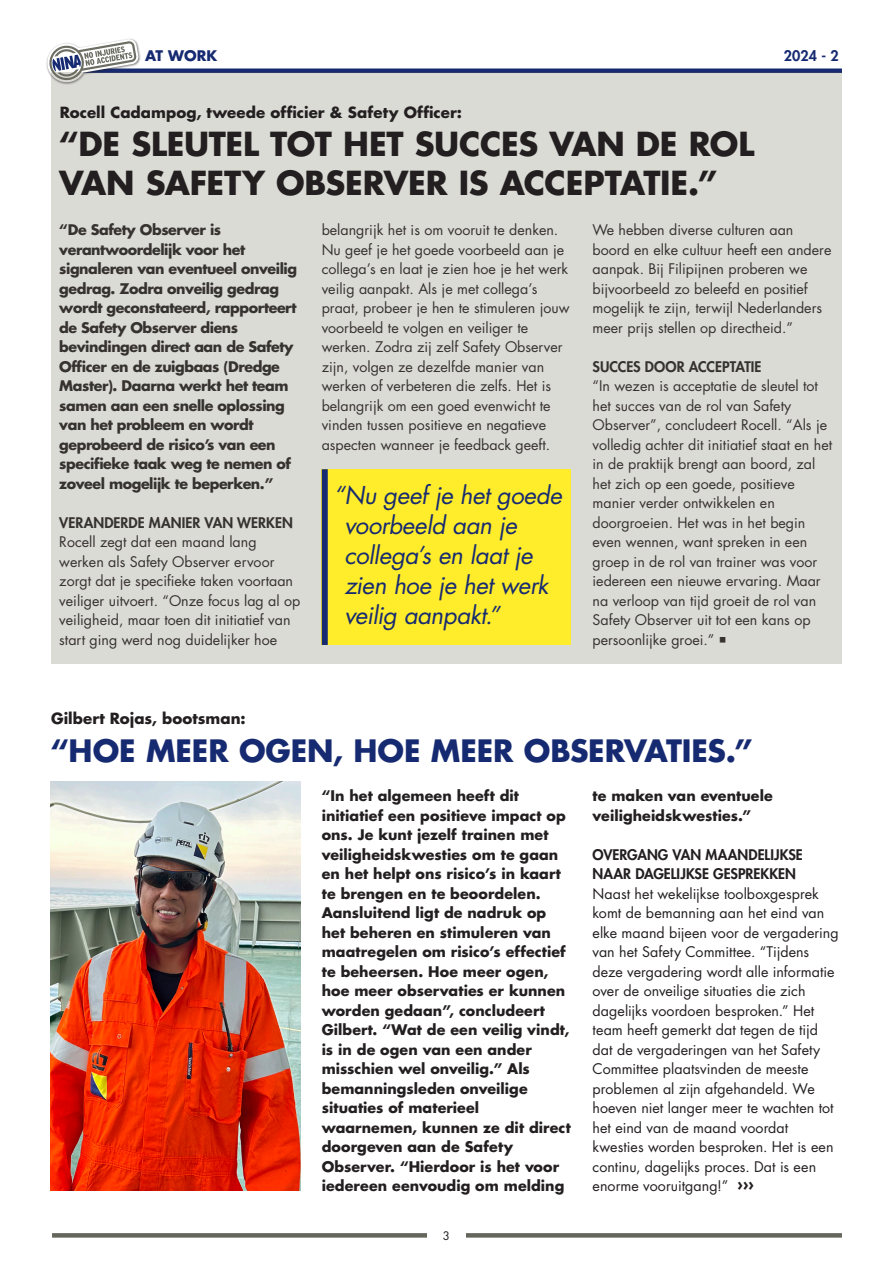
<style>
.page{position:relative;width:893px;height:1263px;background:#fff}
.page>*{position:absolute;margin:0;border:0;box-sizing:border-box;transform-origin:0 0}
._002_BOS_Heading_2_Chapter___50_50_pt{font:700 32.25px/38.7px "Futura Std";letter-spacing:-.01em;color:#231f20}
._002_BOS_Heading_2_Chapter___50_50_pt-2{font:700 30px "Futura Std";letter-spacing:-.005em;color:#162a71}
._005_BOS_Body___No_Hyph___9_5_13_pt{font:italic 24px/30px "Futura Std";letter-spacing:-.015em;color:#162a71}
._002_BOS_Heading_2_Chapter___50_50_pt-3{font:700 15px "Futura Std";letter-spacing:.005em;color:#231f20}
._005_BOS_Body___No_Hyph___9_5_13_pt-2{font:14.25px/19.5px "Futura Std";color:#231f20}
._005_BOS_Body___No_Hyph___9_5_13_pt-3{font:700 14.25px/19.5px "Futura Std";color:#231f20}
._005_BOS_Body___No_Hyph___9_5_13_pt-4{font:700 14.25px/19.5px "Futura Std";letter-spacing:-.03em;color:#231f20}
._000_BOS_Introduction___9_5_13_pt{font:800 14.25px/19.5px "Futura Std";color:#231f20}
._005_BOS_Body___No_Hyph___9_5_13_pt-5{font:800 14.25px "Futura Std";letter-spacing:.005em;color:#231f20}
._000_BOS_Introduction___9_5_13_pt-2{font:700 14.25px "Futura Std";letter-spacing:.005em;color:#162a71}
._000_BOS_Introduction___9_5_13_pt-3{font:800 14.25px "Futura Std";color:#162a71}
._002_BOS_Heading_2_Chapter___50_50_pt-4{font:11.4px "Futura Std";color:#231f20}
.s1{font-weight:700;font-size:16.5px}
</style>
<div class="page">
<div style="left:51px;top:68px;width:791px;height:5px;background:#162a71"></div>
<div style="left:46px;top:38px;width:95px;height:47px;background:#231f20;opacity:.55"></div>
<svg style="left:47px;top:39px;width:92px;height:44px"></svg>
<svg style="left:52px;top:1233px;width:790px;height:4px;background:#686a61"></svg>
<div style="left:427px;top:1222px;width:38px;height:26px;background:#fff"></div>
<div style="left:51px;top:72px;width:791px;height:591px;background:#dbdbd6"></div>
<div style="left:322px;top:469px;width:249px;height:176px;background:#ffec2a"></div>
<div style="left:322px;top:469px;width:6px;height:176px;background:#162a71"></div>
<img style="left:51px;top:781px;width:249px;height:410px">
<p class="_000_BOS_Introduction___9_5_13_pt-2" style="left:145px;top:46px;width:74px">AT WORK</p>
<p class="_000_BOS_Introduction___9_5_13_pt-3" style="left:784px;top:46px;width:56px">2024 - 2</p>
<p class="_002_BOS_Heading_2_Chapter___50_50_pt-3" style="left:60px;top:102px;width:404px">Rocell Cadampog, tweede officier &amp; Safety Officer:</p>
<p class="_002_BOS_Heading_2_Chapter___50_50_pt" style="left:59px;top:124px;width:697px">“DE SLEUTEL TOT HET SUCCES VAN DE ROL<br>VAN SAFETY OBSERVER IS ACCEPTATIE.”</p>
<p class="_005_BOS_Body___No_Hyph___9_5_13_pt-4" style="left:59px;top:220px;width:239px">“De Safety Observer is verantwoordelijk voor het signaleren van eventueel onveilig gedrag. Zodra onveilig gedrag wordt geconstateerd, rapporteert de Safety Observer diens bevindingen direct aan de Safety<br>Officer en de zuigbaas (Dredge<br>Master). Daarna werkt het team samen aan een snelle oplossing van het probleem en wordt geprobeerd de risico’s van een specifieke taak weg te nemen of zoveel mogelijk te beperken.”</p>
<p class="_005_BOS_Body___No_Hyph___9_5_13_pt-5" style="left:59px;top:514px;width:235px">VERANDERDE MANIER VAN WERKEN</p>
<p class="_005_BOS_Body___No_Hyph___9_5_13_pt-2" style="left:59px;top:533px;width:242px">Rocell zegt dat een maand lang werken als Safety Observer ervoor zorgt dat je specifieke taken voortaan veiliger uitvoert. “Onze focus lag al op veiligheid, maar toen dit initiatief van start ging werd nog duidelijker hoe</p>
<p class="_005_BOS_Body___No_Hyph___9_5_13_pt-2" style="left:322px;top:221px;width:250px">belangrijk het is om vooruit te denken.<br>Nu geef je het goede voorbeeld aan je collega’s en laat je zien hoe je het werk veilig aanpakt. Als je met collega’s praat, probeer je hen te stimuleren jouw voorbeeld te volgen en veiliger te werken. Zodra zij zelf Safety Observer zijn, volgen ze dezelfde manier van werken of verbeteren die zelfs. Het is belangrijk om een goed evenwicht te vinden tussen positieve en negatieve aspecten wanneer je feedback geeft.</p>
<p class="_005_BOS_Body___No_Hyph___9_5_13_pt-2" style="left:593px;top:221px;width:240px">We hebben diverse culturen aan boord en elke cultuur heeft een andere aanpak. Bij Filipijnen proberen we bijvoorbeeld zo beleefd en positief mogelijk te zijn, terwijl Nederlanders meer prijs stellen op directheid.”</p>
<p class="_005_BOS_Body___No_Hyph___9_5_13_pt-5" style="left:593px;top:358px;width:170px">SUCCES DOOR ACCEPTATIE</p>
<p class="_005_BOS_Body___No_Hyph___9_5_13_pt-2" style="left:593px;top:377px;width:241px">“In wezen is acceptatie de sleutel tot het succes van de rol van Safety Observer”, concludeert Rocell. “Als je volledig achter dit initiatief staat en het in de praktijk brengt aan boord, zal het zich op een goede, positieve manier verder ontwikkelen en doorgroeien. Het was in het begin even wennen, want spreken in een groep in de rol van trainer was voor iedereen een nieuwe ervaring. Maar na verloop van tijd groeit de rol van Safety Observer uit tot een kans op persoonlijke groei.” ○</p>
<p class="_005_BOS_Body___No_Hyph___9_5_13_pt" style="left:344px;top:481px;width:219px;text-indent:-11px">“Nu geef je het goede voorbeeld aan je collega’s en laat je zien hoe je het werk veilig aanpakt.”</p>
<p class="_002_BOS_Heading_2_Chapter___50_50_pt-3" style="left:51px;top:708px;width:196px">Gilbert Rojas, bootsman:</p>
<p class="_002_BOS_Heading_2_Chapter___50_50_pt-2" style="left:51px;top:730px;width:703px">“HOE MEER OGEN, HOE MEER OBSERVATIES.”</p>
<p class="_005_BOS_Body___No_Hyph___9_5_13_pt-3" style="left:593px;top:786px;width:182px">te maken van eventuele veiligheidskwesties.”</p>
<p class="_000_BOS_Introduction___9_5_13_pt" style="left:593px;top:844px;width:212px">OVERGANG VAN MAANDELIJKSE<br>NAAR DAGELIJKSE GESPREKKEN</p>
<p class="_005_BOS_Body___No_Hyph___9_5_13_pt-2" style="left:593px;top:884px;width:248px">Naast het wekelijkse toolboxgesprek komt de bemanning aan het eind van elke maand bijeen voor de vergadering van het Safety Committee. “Tijdens deze vergadering wordt alle informatie over de onveilige situaties die zich dagelijks voordoen besproken.” Het team heeft gemerkt dat tegen de tijd dat de vergaderingen van het Safety Committee plaatsvinden de meeste problemen al zijn afgehandeld. We hoeven niet langer meer te wachten tot het eind van de maand voordat kwesties worden besproken. Het is een continu, dagelijks proces. Dat is een enorme vooruitgang!” <span class="s1">›››</span></p>
<p class="_005_BOS_Body___No_Hyph___9_5_13_pt-3" style="left:322px;top:786px;width:251px">“In het algemeen heeft dit initiatief een positieve impact op ons. Je kunt jezelf trainen met veiligheidskwesties om te gaan en het helpt ons risico’s in kaart te brengen en te beoordelen.<br>Aansluitend ligt de nadruk op het beheren en stimuleren van maatregelen om risico’s effectief te beheersen. Hoe meer ogen, hoe meer observaties er kunnen worden gedaan”, concludeert<br>Gilbert. “Wat de een veilig vindt, is in de ogen van een ander misschien wel onveilig.” Als bemanningsleden onveilige situaties of materieel waarnemen, kunnen ze dit direct doorgeven aan de Safety<br>Observer. “Hierdoor is het voor iedereen eenvoudig om melding</p>
<p class="_002_BOS_Heading_2_Chapter___50_50_pt-4" style="left:443px;top:1228px;width:9px">3</p>
</div>
